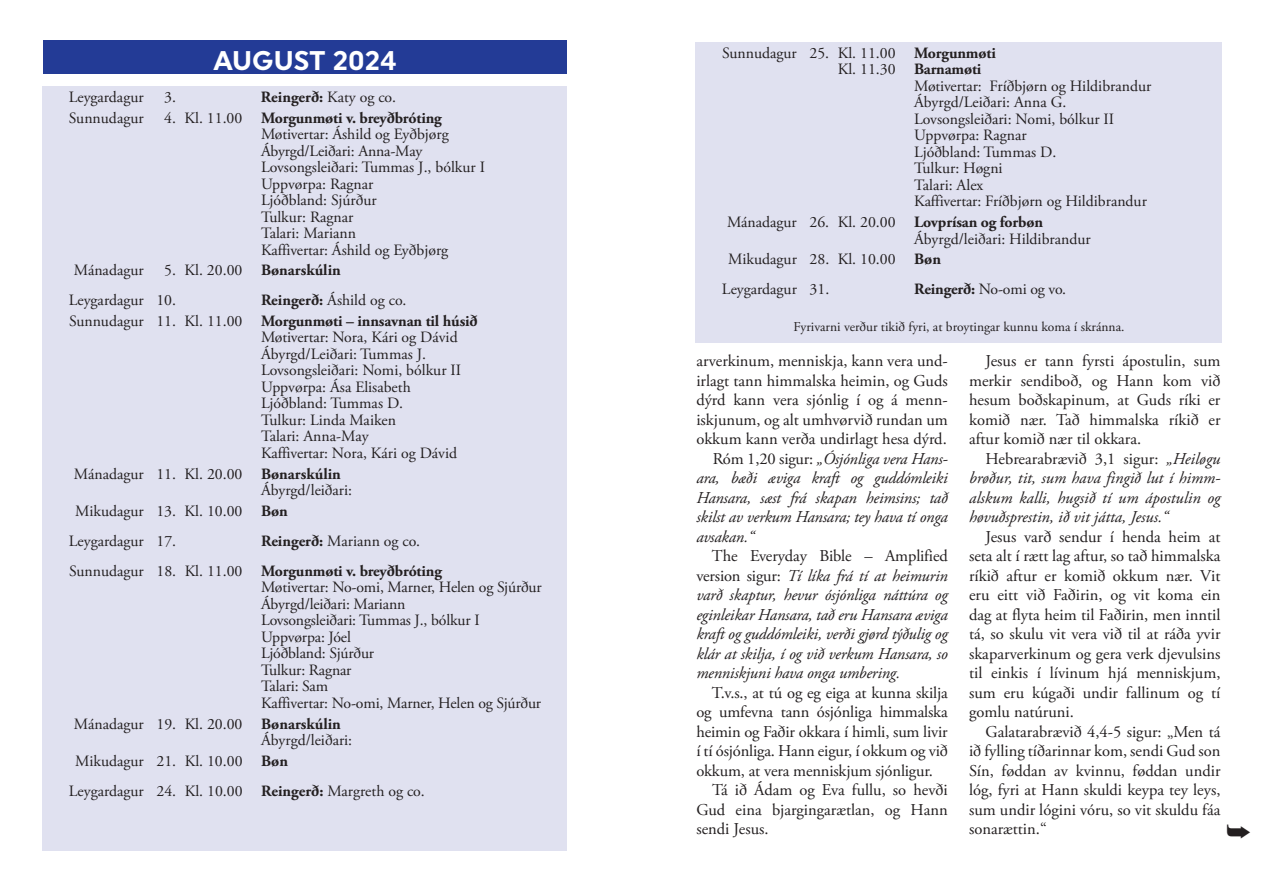
<style>
.page{position:relative;width:1263px;height:893px;background:#fff}
.page>*{position:absolute;margin:0;border:0;box-sizing:border-box;transform-origin:0 0}
.t1{font:700 27px "Uniform";color:#fff}
.t2{font:16.5px/19.5px "Adobe Garamond Pro";color:#231f20;text-align:justify}
.t3{font:italic 16.5px/19.5px "Adobe Garamond Pro";letter-spacing:-.01em;color:#231f20;text-align:justify}
.t4{font:15.75px/16.5px "Adobe Garamond Pro";color:#231f20}
.t5{font:700 15.75px/20.7px "Adobe Garamond Pro";letter-spacing:-.01em;color:#231f20}
.t6{font:13.5px "Adobe Garamond Pro";color:#231f20}
.s1{font-weight:700}
.s2{font-weight:400}
.s3{font-style:normal}
</style>
<div class="page">
<div style="left:42px;top:86px;width:525px;height:765px;background:#e0e1f0"></div>
<div style="left:43px;top:40px;width:524px;height:34px;background:#233b96"></div>
<div style="left:695px;top:42px;width:526px;height:300px;background:#e0e1f0"></div>
<h1 class="t1" style="left:214px;top:44px;width:185px">AUGUST 2024</h1>
<p class="t4" style="left:722px;top:45px;width:175px;text-align:right">Sunnudagur 25. Kl. 11.00<br>Kl. 11.30</p>
<p class="t5" style="left:914px;top:45px;width:83px;line-height:16.5px">Morgunmøti<br>Barnamøti</p>
<p class="t4" style="left:914px;top:78px;width:239px">Møtivertar: Fríðbjørn og Hildibrandur<br>Ábyrgd/Leiðari: Anna G.<br>Lovsongsleiðari: Nomi, bólkur II<br>Uppvørpa: Ragnar<br>Ljóðbland: Tummas D.<br>Tulkur: Høgni<br>Talari: Alex<br>Kaffivertar: Fríðbjørn og Hildibrandur</p>
<p class="t4" style="left:914px;top:214px;width:178px;text-indent:-187px">Mánadagur 26. Kl. 20.00 <span class="s1">Lovprísan og forbøn<br></span>Ábyrgd/leiðari: Hildibrandur</p>
<p class="t4" style="left:722px;top:245px;width:221px;line-height:29.7px;text-indent:6px">Mikudagur 28. Kl. 10.00 <span class="s1">Bøn<br></span>Leygardagur 31.</p>
<p class="t4" style="left:69px;top:89px;width:76px">Leygardagur</p>
<p class="t4" style="left:164px;top:89px;width:13px">3.</p>
<p class="t5" style="left:261px;top:87px;width:136px">Reingerð: <span class="s2">Katy og co.</span></p>
<p class="t4" style="left:69px;top:110px;width:76px">Sunnudagur</p>
<p class="t4" style="left:261px;top:110px;width:226px;text-indent:-97px">4. Kl. 11.00 <span class="s1">Morgunmøti v. breyðbróting<br></span>Møtivertar: Áshild og Eyðbjørg<br>Ábyrgd/Leiðari: Anna-May<br>Lovsongsleiðari: Tummas J., bólkur I<br>Uppvørpa: Ragnar<br>Ljóðbland: Sjúrður<br>Tulkur: Ragnar<br>Talari: Mariann<br>Kaffivertar: Áshild og Eyðbjørg</p>
<p class="t4" style="left:74px;top:263px;width:71px">Mánadagur</p>
<p class="t4" style="left:69px;top:256px;width:274px;line-height:29.7px;text-indent:95px">5. Kl. 20.00 <span class="s1">Bønarskúlin<br></span>Leygardagur 10.</p>
<p class="t4" style="left:914px;top:281px;width:154px"><span class="s1">Reingerð:</span> No-omi og vo.</p>
<p class="t6" style="left:793px;top:319px;width:332px">Fyrivarni verður tikið fyri, at broytingar kunnu koma í skránna.</p>
<p class="t2" style="left:696px;top:352px;width:253px">arverkinum, menniskja, kann vera und-</p>
<p class="t2" style="left:696px;top:371px;width:253px">irlagt tann himmalska heimin, og Guds</p>
<p class="t2" style="left:696px;top:391px;width:253px">dýrd kann vera sjónlig í og á menn-</p>
<p class="t2" style="left:696px;top:410px;width:253px">iskjunum, og alt umhvørvið rundan um</p>
<p class="t2" style="left:696px;top:430px;width:252px">okkum kann verða undirlagt hesa dýrd.</p>
<p class="t3" style="left:713px;top:449px;width:237px"><span class="s3">Róm 1,20 sigur:</span> „Ósjónliga vera Hans-</p>
<p class="t3" style="left:696px;top:468px;width:253px">ara, bæði æviga kraft og guddómleiki</p>
<p class="t3" style="left:696px;top:488px;width:253px">Hansara, sæst frá skapan heimsins; tað</p>
<p class="t3" style="left:696px;top:507px;width:253px">skilst av verkum Hansara; tey hava tí onga</p>
<p class="t3" style="left:696px;top:527px;width:59px">avsakan.“</p>
<p class="t3" style="left:696px;top:547px;width:253px;text-indent:16px"><span class="s3">The Everyday Bible – Amplified version sigur:</span> Tí líka frá tí at heimurin varð skaptur, hevur ósjónliga náttúra og eginleikar Hansara, tað eru Hansara æviga kraft og guddómleiki, verði gjørd týðulig og klár at skilja, í og við verkum Hansara, so menniskjuni hava onga umbering.</p>
<p class="t2" style="left:712px;top:683px;width:237px">T.v.s., at tú og eg eiga at kunna skilja</p>
<p class="t2" style="left:696px;top:703px;width:253px">og umfevna tann ósjónliga himmalska</p>
<p class="t2" style="left:696px;top:722px;width:253px">heimin og Faðir okkara í himli, sum livir</p>
<p class="t2" style="left:696px;top:742px;width:253px">í tí ósjónliga. Hann eigur, í okkum og við</p>
<p class="t2" style="left:696px;top:761px;width:238px">okkum, at vera menniskjum sjónligur.</p>
<p class="t2" style="left:712px;top:781px;width:237px">Tá ið Ádam og Eva fullu, so hevði</p>
<p class="t2" style="left:696px;top:800px;width:253px">Gud eina bjargingarætlan, og Hann</p>
<p class="t2" style="left:696px;top:820px;width:74px">sendi Jesus.</p>
<p class="t5" style="left:69px;top:290px;width:410px;text-indent:192px">Reingerð: <span class="s2">Áshild og co.<br>Sunnudagur 11. Kl. 11.00</span> Morgunmøti – innsavnan til húsið</p>
<p class="t4" style="left:261px;top:330px;width:202px">Møtivertar: Nora, Kári og Dávid<br>Ábyrgd/Leiðari: Tummas J.<br>Lovsongsleiðari: Nomi, bólkur II<br>Uppvørpa: Ása Elisabeth<br>Ljóðbland: Tummas D.<br>Tulkur: Linda Maiken<br>Talari: Anna-May<br>Kaffivertar: Nora, Kári og Dávid</p>
<p class="t4" style="left:261px;top:466px;width:93px;text-indent:-187px">Mánadagur 11. Kl. 20.00 <span class="s1">Bønarskúlin<br></span>Ábyrgd/leiðari:</p>
<p class="t4" style="left:69px;top:497px;width:221px;line-height:29.7px;text-indent:6px">Mikudagur 13. Kl. 10.00 <span class="s1">Bøn<br></span>Leygardagur 17.</p>
<p class="t2" style="left:969px;top:352px;width:253px;text-indent:16px">Jesus er tann fyrsti ápostulin, sum merkir sendiboð, og Hann kom við hesum boðskapinum, at Guds ríki er komið nær. Tað himmalska ríkið er aftur komið nær til okkara.</p>
<p class="t3" style="left:969px;top:449px;width:253px;text-indent:16px"><span class="s3">Hebrearabrævið 3,1 sigur:</span> „Heiløgu brøður, tit, sum hava fingið lut í himm&shy;alskum kalli, hugsið tí um ápostulin og høvuðsprestin, ið vit játta, Jesus.“</p>
<p class="t2" style="left:969px;top:527px;width:253px;text-indent:16px">Jesus varð sendur í henda heim at seta alt í rætt lag aftur, so tað himmalska ríkið aftur er komið okkum nær. Vit eru eitt við Faðirin, og vit koma ein dag at flyta heim til Faðirin, men inntil tá, so skulu vit vera við til at ráða yvir skaparverkinum og gera verk djevulsins til einkis í lívinum hjá menniskjum, sum eru kúgaði undir fallinum og tí gomlu natúruni.</p>
<p class="t2" style="left:969px;top:722px;width:253px;text-indent:16px">Galatarabrævið 4,4-5 sigur: „Men tá ið fylling tíðarinnar kom, sendi Gud son Sín, føddan av kvinnu, føddan undir lóg, fyri at Hann skuldi keypa tey leys, sum undir lógini vóru, so vit skuldu fáa sonarættin.“</p>
<p class="t5" style="left:69px;top:526px;width:374px;line-height:30px;text-indent:192px">Reingerð: <span class="s2">Mariann og co.<br>Sunnudagur 18. Kl. 11.00</span> Morgunmøti v. breyðbróting</p>
<p class="t4" style="left:261px;top:580px;width:282px">Møtivertar: No-omi, Marner, Helen og Sjúrður<br>Ábyrgd/leiðari: Mariann<br>Lovsongsleiðari: Tummas J., bólkur I<br>Uppvørpa: Jóel<br>Ljóðbland: Sjúrður<br>Tulkur: Ragnar<br>Talari: Sam<br>Kaffivertar: No-omi, Marner, Helen og Sjúrður</p>
<p class="t4" style="left:261px;top:716px;width:93px;text-indent:-187px">Mánadagur 19. Kl. 20.00 <span class="s1">Bønarskúlin<br></span>Ábyrgd/leiðari:</p>
<p class="t4" style="left:69px;top:747px;width:357px;line-height:29.7px;text-indent:6px">Mikudagur 21. Kl. 10.00 <span class="s1">Bøn<br></span>Leygardagur 24. Kl. 10.00 <span class="s1">Reingerð:</span> Margreth og co.</p>
</div>
